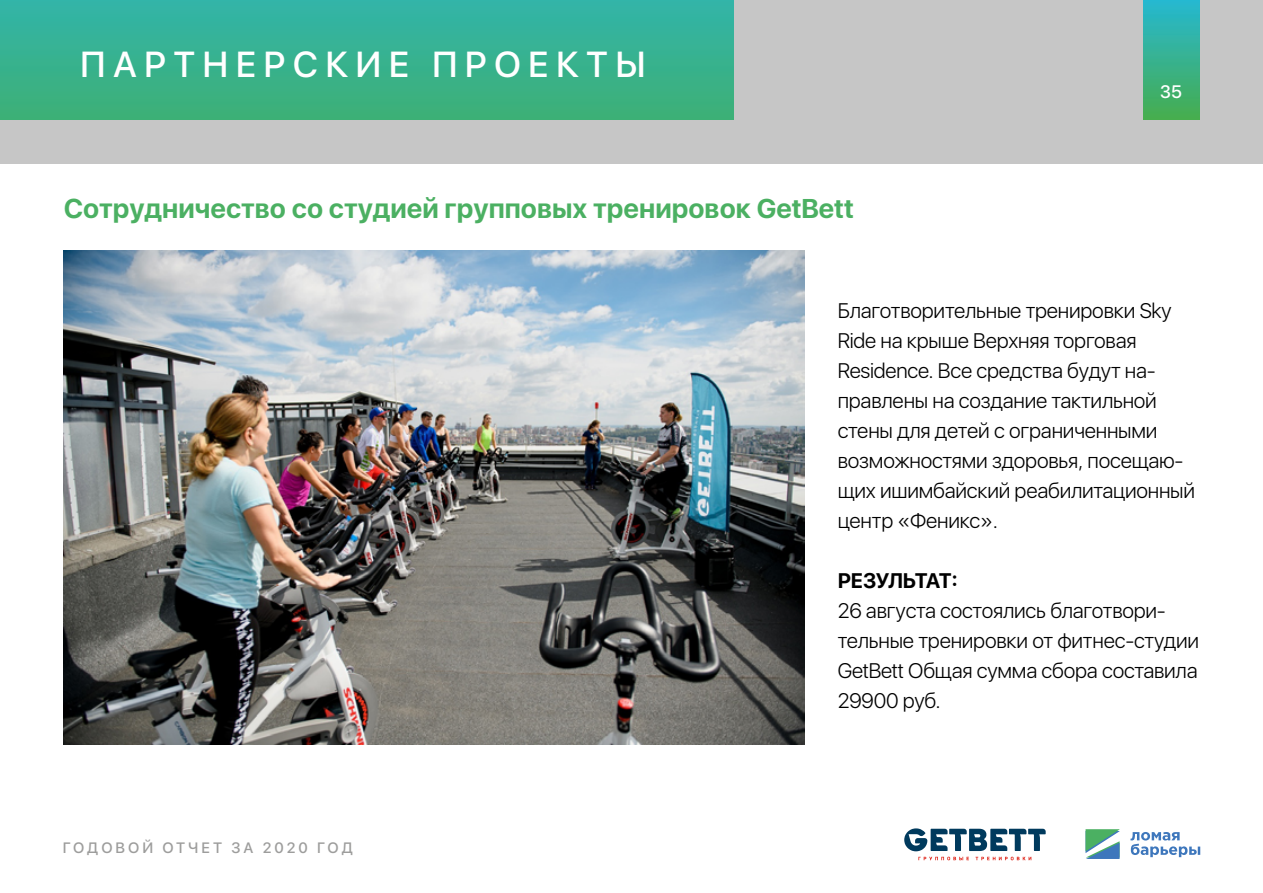
<style>
.page{position:relative;width:1263px;height:893px;background:#fff}
.page>*{position:absolute;margin:0;border:0;box-sizing:border-box;transform-origin:0 0}
.t1{font:500 36px "SFUI Display";letter-spacing:.2em;color:#fff}
.t2{font:700 27px "SFUI Display";color:#4bb062}
.t3{font:300 21px/30px "SFUI Display";letter-spacing:-.01em;color:#000}
.t4{font:700 21px "SFUI Display";letter-spacing:-.04em;color:#000}
.t5{font:500 18px "SFUI Display";color:#fff}
.t6{font:500 15px "SFUI Display";letter-spacing:.2em;color:#9d9d9c}
</style>
<div class="page">
<div style="left:0;top:0;width:1263px;height:164px;background:#c6c6c6"></div>
<div style="left:0;top:0;width:733px;height:119px;background:linear-gradient(to bottom,#32b4a8,#3db076)"></div>
<div style="left:1143px;top:0;width:56px;height:119px;background:linear-gradient(to bottom,#26b8d1,#47ad4e)"></div>
<svg style="left:1130px;top:832px;width:70px;height:25px"></svg>
<svg style="left:1085px;top:829px;width:34px;height:30px"></svg>
<svg style="left:904px;top:828px;width:142px;height:23px"></svg>
<svg style="left:918px;top:857px;width:51px;height:3px"></svg>
<svg style="left:975px;top:857px;width:56px;height:3px"></svg>
<img style="left:64px;top:251px;width:740px;height:493px">
<h1 class="t1" style="left:80px;top:39px;width:567px">ПАРТНЕРСКИЕ ПРОЕКТЫ</h1>
<p class="t2" style="left:64px;top:193px;width:791px">Сотрудничество со студией групповых тренировок GetBett</p>
<p class="t5" style="left:1160px;top:79px;width:23px">35</p>
<p class="t3" style="left:838px;top:297px;width:359px">Благотворительные тренировки Sky<br>Ride на крыше Верхняя торговая<br>Residence. Все средства будут на&shy;правлены на создание тактильной стены для детей с ограниченными возможностями здоровья, посещаю&shy;щих ишимбайский реабилитационный центр «Феникс».</p>
<p class="t6" style="left:63px;top:837px;width:292px">ГОДОВОЙ ОТЧЕТ ЗА 2020 ГОД</p>
<p class="t4" style="left:838px;top:568px;width:121px">РЕЗУЛЬТАТ:</p>
<p class="t3" style="left:838px;top:597px;width:363px">26 августа состоялись благотвори&shy;тельные тренировки от фитнес-студии<br>GetBett Общая сумма сбора составила<br>29900 руб.</p>
</div>
